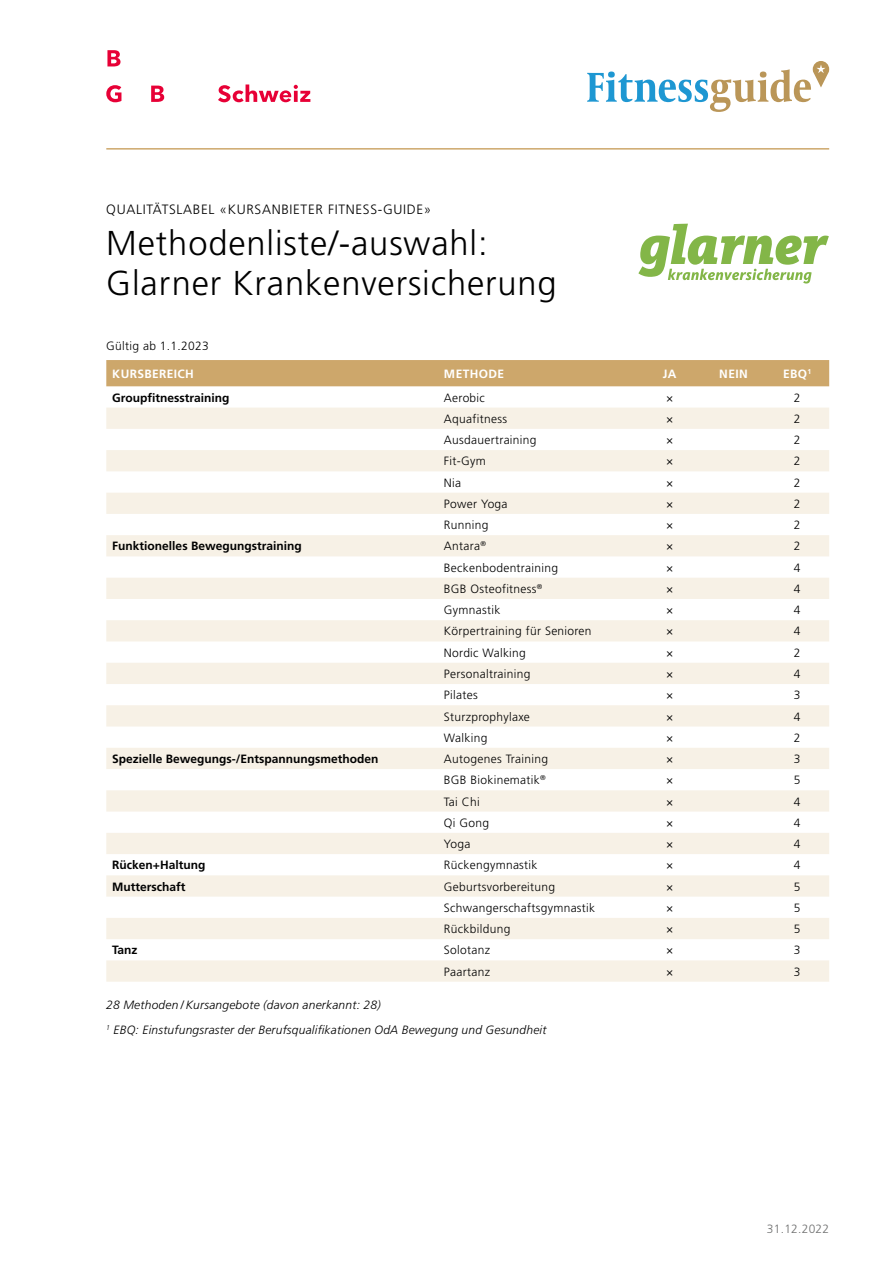
<style>
.page{position:relative;width:893px;height:1263px;background:#fff}
.page>*{position:absolute;margin:0;border:0;box-sizing:border-box;transform-origin:0 0}
._04_Titel_02{font:300 34.5px/40.5px "Frutiger LT Std";letter-spacing:.025em;color:#000}
._04_Titel_01{font:300 13.5px "Frutiger LT Std";letter-spacing:.05em;color:#000}
._03_Body{font:300 12px "Frutiger LT Std";letter-spacing:.025em;color:#000}
._03_Body_bold{font:700 12px "Frutiger LT Std";color:#000}
._03_Body_kursiv{font:italic 300 12px "Frutiger LT Std";letter-spacing:.02em;color:#000}
._03_Body_zentriert{font:300 12px "Frutiger LT Std";color:#000}
._01_Tab_Header{font:700 12px "Frutiger LT Std";letter-spacing:.03em;color:#fff}
.t1{font:300 12px "Frutiger LT Std";letter-spacing:.02em;color:#6f7070}
._02_Tab_Header_zentr{font:700 12px "Frutiger LT Std";letter-spacing:.03em;color:#fff}
</style>
<div class="page">
<svg style="left:107px;top:50px;width:14px;height:16px"></svg>
<svg style="left:106px;top:85px;width:15px;height:17px"></svg>
<svg style="left:151px;top:86px;width:13px;height:16px"></svg>
<svg style="left:218px;top:84px;width:92px;height:18px"></svg>
<hr style="left:106px;top:148px;width:723px;height:2px;background:#cda76b">
<svg style="left:587px;top:61px;width:242px;height:51px"></svg>
<div style="left:106px;top:360px;width:723px;height:26px;background:#cda76b"></div>
<svg style="left:106px;top:408px;width:723px;height:574px;fill:#f8f2e9"></svg>
<svg style="left:638px;top:224px;width:191px;height:60px"></svg>
<p class="_04_Titel_01" style="left:106px;top:202px;width:327px">QUALITÄTSLABEL «KURSANBIETER FITNESS-GUIDE»</p>
<p class="_04_Titel_02" style="left:106px;top:223px;width:452px">Methodenliste/-auswahl:<br>Glarner Krankenversicherung</p>
<p class="_03_Body" style="left:106px;top:339px;width:104px">Gültig ab 1.1.2023</p>
<p class="_01_Tab_Header" style="left:112px;top:366px;width:83px">KURSBEREICH</p>
<p class="_01_Tab_Header" style="left:444px;top:366px;width:62px">METHODE</p>
<p class="_02_Tab_Header_zentr" style="left:663px;top:366px;width:15px">JA</p>
<p class="_02_Tab_Header_zentr" style="left:719px;top:366px;width:30px">NEIN</p>
<p class="_02_Tab_Header_zentr" style="left:783px;top:366px;width:30px">EBQ<sup>1</sup></p>
<p class="_03_Body_bold" style="left:112px;top:390px;width:119px">Groupfitnesstraining</p>
<p class="_03_Body" style="left:444px;top:391px;width:42px">Aerobic</p>
<p class="_03_Body_zentriert" style="left:666px;top:391px;width:9px">×</p>
<p class="_03_Body_zentriert" style="left:794px;top:391px;width:8px">2</p>
<p class="_03_Body" style="left:444px;top:412px;width:65px">Aquafitness</p>
<p class="_03_Body_zentriert" style="left:666px;top:412px;width:9px">×</p>
<p class="_03_Body_zentriert" style="left:794px;top:412px;width:8px">2</p>
<p class="_03_Body" style="left:444px;top:433px;width:94px">Ausdauertraining</p>
<p class="_03_Body_zentriert" style="left:666px;top:433px;width:9px">×</p>
<p class="_03_Body_zentriert" style="left:794px;top:433px;width:8px">2</p>
<p class="_03_Body" style="left:444px;top:454px;width:43px">Fit-Gym</p>
<p class="_03_Body_zentriert" style="left:666px;top:454px;width:9px">×</p>
<p class="_03_Body_zentriert" style="left:794px;top:454px;width:8px">2</p>
<p class="_03_Body" style="left:444px;top:476px;width:19px">Nia</p>
<p class="_03_Body_zentriert" style="left:666px;top:476px;width:9px">×</p>
<p class="_03_Body_zentriert" style="left:794px;top:476px;width:8px">2</p>
<p class="_03_Body" style="left:444px;top:497px;width:65px">Power Yoga</p>
<p class="_03_Body_zentriert" style="left:666px;top:497px;width:9px">×</p>
<p class="_03_Body_zentriert" style="left:794px;top:497px;width:8px">2</p>
<p class="_03_Body" style="left:444px;top:518px;width:46px">Running</p>
<p class="_03_Body_zentriert" style="left:666px;top:518px;width:9px">×</p>
<p class="_03_Body_zentriert" style="left:794px;top:518px;width:8px">2</p>
<p class="_03_Body_bold" style="left:112px;top:539px;width:191px">Funktionelles Bewegungstraining</p>
<p class="_03_Body" style="left:444px;top:539px;width:44px">Antara<sup>®</sup></p>
<p class="_03_Body_zentriert" style="left:666px;top:539px;width:9px">×</p>
<p class="_03_Body_zentriert" style="left:794px;top:539px;width:8px">2</p>
<p class="_03_Body" style="left:444px;top:561px;width:116px">Beckenbodentraining</p>
<p class="_03_Body_zentriert" style="left:666px;top:561px;width:9px">×</p>
<p class="_03_Body_zentriert" style="left:794px;top:561px;width:8px">4</p>
<p class="_03_Body" style="left:444px;top:582px;width:100px">BGB Osteofitness<sup>®</sup></p>
<p class="_03_Body_zentriert" style="left:666px;top:582px;width:9px">×</p>
<p class="_03_Body_zentriert" style="left:794px;top:582px;width:8px">4</p>
<p class="_03_Body" style="left:444px;top:603px;width:58px">Gymnastik</p>
<p class="_03_Body_zentriert" style="left:666px;top:603px;width:9px">×</p>
<p class="_03_Body_zentriert" style="left:794px;top:603px;width:8px">4</p>
<p class="_03_Body" style="left:444px;top:624px;width:149px">Körpertraining für Senioren</p>
<p class="_03_Body_zentriert" style="left:666px;top:624px;width:9px">×</p>
<p class="_03_Body_zentriert" style="left:794px;top:624px;width:8px">4</p>
<p class="_03_Body" style="left:444px;top:646px;width:83px">Nordic Walking</p>
<p class="_03_Body_zentriert" style="left:666px;top:646px;width:9px">×</p>
<p class="_03_Body_zentriert" style="left:794px;top:646px;width:8px">2</p>
<p class="_03_Body" style="left:444px;top:667px;width:88px">Personaltraining</p>
<p class="_03_Body_zentriert" style="left:666px;top:667px;width:9px">×</p>
<p class="_03_Body_zentriert" style="left:794px;top:667px;width:8px">4</p>
<p class="_03_Body" style="left:444px;top:688px;width:35px">Pilates</p>
<p class="_03_Body_zentriert" style="left:666px;top:688px;width:9px">×</p>
<p class="_03_Body_zentriert" style="left:794px;top:688px;width:8px">3</p>
<p class="_03_Body" style="left:444px;top:710px;width:87px">Sturzprophylaxe</p>
<p class="_03_Body_zentriert" style="left:666px;top:710px;width:9px">×</p>
<p class="_03_Body_zentriert" style="left:794px;top:710px;width:8px">4</p>
<p class="_03_Body" style="left:444px;top:731px;width:45px">Walking</p>
<p class="_03_Body_zentriert" style="left:666px;top:731px;width:9px">×</p>
<p class="_03_Body_zentriert" style="left:794px;top:731px;width:8px">2</p>
<p class="_03_Body_bold" style="left:112px;top:752px;width:268px">Spezielle Bewegungs-/Entspannungsmethoden</p>
<p class="_03_Body" style="left:444px;top:752px;width:106px">Autogenes Training</p>
<p class="_03_Body_zentriert" style="left:666px;top:752px;width:9px">×</p>
<p class="_03_Body_zentriert" style="left:794px;top:752px;width:8px">3</p>
<p class="_03_Body" style="left:444px;top:773px;width:103px">BGB Biokinematik<sup>®</sup></p>
<p class="_03_Body_zentriert" style="left:666px;top:773px;width:9px">×</p>
<p class="_03_Body_zentriert" style="left:794px;top:773px;width:8px">5</p>
<p class="_03_Body" style="left:444px;top:795px;width:37px">Tai Chi</p>
<p class="_03_Body_zentriert" style="left:666px;top:795px;width:9px">×</p>
<p class="_03_Body_zentriert" style="left:794px;top:795px;width:8px">4</p>
<p class="_03_Body" style="left:444px;top:816px;width:47px">Qi Gong</p>
<p class="_03_Body_zentriert" style="left:666px;top:816px;width:9px">×</p>
<p class="_03_Body_zentriert" style="left:794px;top:816px;width:8px">4</p>
<p class="_03_Body" style="left:444px;top:837px;width:28px">Yoga</p>
<p class="_03_Body_zentriert" style="left:666px;top:837px;width:9px">×</p>
<p class="_03_Body_zentriert" style="left:794px;top:837px;width:8px">4</p>
<p class="_03_Body_bold" style="left:112px;top:858px;width:95px">Rücken+Haltung</p>
<p class="_03_Body" style="left:444px;top:858px;width:95px">Rückengymnastik</p>
<p class="_03_Body_zentriert" style="left:666px;top:858px;width:9px">×</p>
<p class="_03_Body_zentriert" style="left:794px;top:858px;width:8px">4</p>
<p class="_03_Body_bold" style="left:112px;top:879px;width:75px">Mutterschaft</p>
<p class="_03_Body" style="left:444px;top:880px;width:113px">Geburtsvorbereitung</p>
<p class="_03_Body_zentriert" style="left:666px;top:880px;width:9px">×</p>
<p class="_03_Body_zentriert" style="left:794px;top:880px;width:8px">5</p>
<p class="_03_Body" style="left:444px;top:901px;width:153px">Schwangerschaftsgymnastik</p>
<p class="_03_Body_zentriert" style="left:666px;top:901px;width:9px">×</p>
<p class="_03_Body_zentriert" style="left:794px;top:901px;width:8px">5</p>
<p class="_03_Body" style="left:444px;top:922px;width:68px">Rückbildung</p>
<p class="_03_Body_zentriert" style="left:666px;top:922px;width:9px">×</p>
<p class="_03_Body_zentriert" style="left:794px;top:922px;width:8px">5</p>
<p class="_03_Body_bold" style="left:112px;top:943px;width:27px">Tanz</p>
<p class="_03_Body" style="left:444px;top:943px;width:48px">Solotanz</p>
<p class="_03_Body_zentriert" style="left:666px;top:943px;width:9px">×</p>
<p class="_03_Body_zentriert" style="left:794px;top:943px;width:8px">3</p>
<p class="_03_Body" style="left:444px;top:965px;width:48px">Paartanz</p>
<p class="_03_Body_zentriert" style="left:666px;top:965px;width:9px">×</p>
<p class="_03_Body_zentriert" style="left:794px;top:965px;width:8px">3</p>
<p class="_03_Body_kursiv" style="left:106px;top:998px;width:276px">28 Methoden / Kursangebote (davon anerkannt: 28)</p>
<p class="_03_Body_kursiv" style="left:106px;top:1023px;width:442px"><sup>1</sup> EBQ: Einstufungsraster der Berufsqualifikationen OdA Bewegung und Gesundheit</p>
<p class="t1" style="left:767px;top:1222px;width:64px">31.12.2022</p>
</div>
